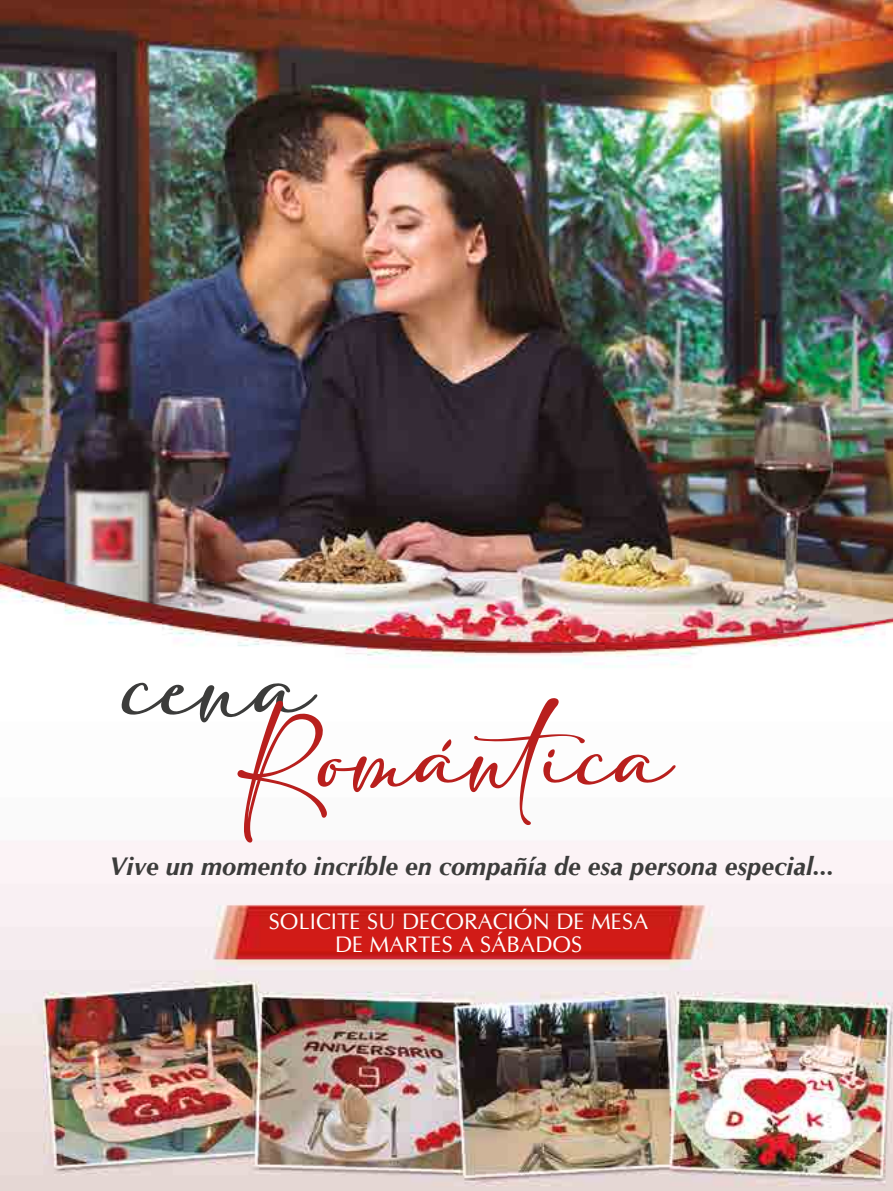
<style>
.page{position:relative;width:893px;height:1191px;background:#fff}
.page>*{position:absolute;margin:0;border:0;box-sizing:border-box;transform-origin:0 0}
.t1{font:75px "adelia";color:#3c3c3b}
.t2{font:72px "adelia";color:#b81f1d}
.t3{font:italic 700 25.5px "CG Omega";color:#3c3c3b}
.t4{font:22.5px/22.5px "CG Omega";color:#fff;text-align:center}
</style>
<div class="page">
<img style="left:0;top:0;width:893px;height:1191px">
<h1 class="t1" style="left:124px;top:648px;width:191px">cena</h1>
<h2 class="t2" style="left:237px;top:721px;width:436px">Romántica</h2>
<p class="t3" style="left:109px;top:850px;width:726px">Vive un momento incríble en compañía de esa persona especial...</p>
<p class="t4" style="left:269px;top:910px;width:381px">SOLICITE SU DECORACIÓN DE MESA<br>DE MARTES A SÁBADOS</p>
</div>
